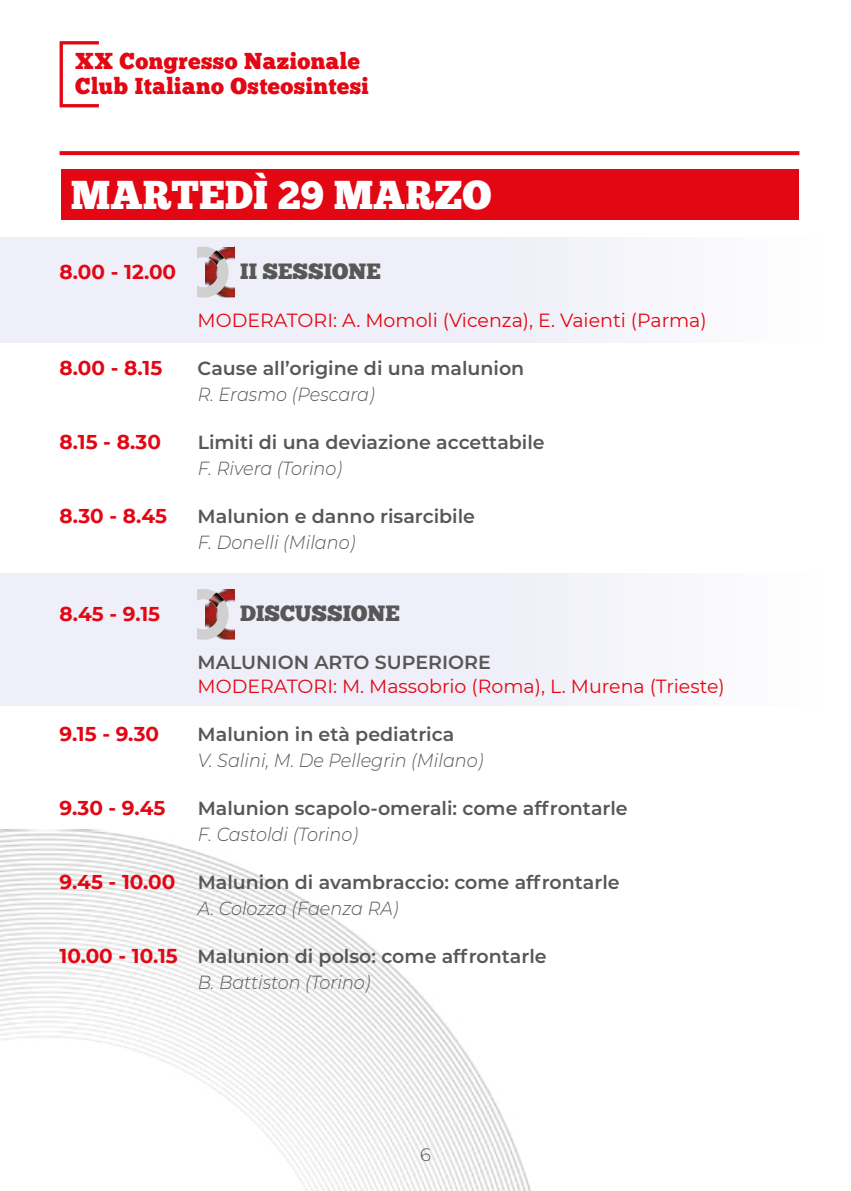
<style>
.page{position:relative;width:851px;height:1191px;background:#fff}
.page>*{position:absolute;margin:0;border:0;box-sizing:border-box;transform-origin:0 0}
.t1{font:40px "Chunk Five Ex";color:#fff}
.t2{font:22.8px/24.2px "Chunk Five Ex";letter-spacing:.02em;color:#e30613}
.t3{font:22px "Chunk Five Ex";color:#575756}
.t4{font:700 20px "Montserrat";color:#e30613}
.t5{font:600 19px/26px "Montserrat";color:#575756}
.t6{font:italic 300 19px "Montserrat";color:#575756;scale:.93 1}
.t7{font:19px "Montserrat";color:#e30613}
.t8{font:300 18px "Montserrat";color:#575756}
.s1{font-weight:700;font-size:20px;color:#e30613}
.s2{font-weight:300;font-style:italic}
</style>
<div class="page">
<img style="left:0;top:830px;width:531px;height:361px">
<div style="left:0;top:573px;width:850px;height:133px;background:#ecedf7"></div>
<div style="left:0;top:237px;width:850px;height:106px;background:#ecedf7"></div>
<img style="left:229px;top:246px;width:6px;height:52px">
<svg style="left:198px;top:247px;width:31px;height:51px"></svg>
<img style="left:209px;top:250px;width:15px;height:15px">
<img style="left:229px;top:589px;width:6px;height:51px">
<svg style="left:198px;top:589px;width:31px;height:51px"></svg>
<img style="left:209px;top:592px;width:15px;height:15px">
<svg style="left:60px;top:151px;width:739px;height:4px;background:#e30d1a"></svg>
<div style="left:60px;top:41px;width:41px;height:66px;border:3px solid #e30613"></div>
<div style="left:61px;top:170px;width:737px;height:50px;background:#e30613"></div>
<p class="t2" style="left:75px;top:49px;width:295px">XX Congresso Nazionale<br>Club Italiano Osteosintesi</p>
<h1 class="t1" style="left:71px;top:165px;width:422px">MARTEDÌ 29 MARZO</h1>
<p class="t4" style="left:60px;top:257px;width:118px">8.00 - 12.00</p>
<p class="t3" style="left:240px;top:255px;width:142px">II SESSIONE</p>
<p class="t7" style="left:198px;top:307px;width:510px">MODERATORI: A. Momoli (Vicenza), E. Vaienti (Parma)</p>
<p class="t4" style="left:60px;top:353px;width:104px">8.00 - 8.15</p>
<p class="t5" style="left:198px;top:354px;width:328px">Cause all’origine di una malunion</p>
<p class="t6" style="left:198px;top:381px;width:192px">R. Erasmo (Pescara)</p>
<p class="t4" style="left:60px;top:427px;width:103px">8.15 - 8.30</p>
<p class="t5" style="left:198px;top:428px;width:348px">Limiti di una deviazione accettabile</p>
<p class="t6" style="left:198px;top:455px;width:157px">F. Rivera (Torino)</p>
<p class="t4" style="left:60px;top:501px;width:109px">8.30 - 8.45</p>
<p class="t5" style="left:198px;top:502px;width:279px">Malunion e danno risarcibile</p>
<p class="t6" style="left:198px;top:529px;width:171px">F. Donelli (Milano)</p>
<p class="t4" style="left:60px;top:599px;width:102px">8.45 - 9.15</p>
<p class="t3" style="left:240px;top:597px;width:161px">DISCUSSIONE</p>
<p class="t5" style="left:198px;top:648px;width:294px">MALUNION ARTO SUPERIORE</p>
<p class="t7" style="left:198px;top:673px;width:528px">MODERATORI: M. Massobrio (Roma), L. Murena (Trieste)</p>
<p class="t4" style="left:60px;top:719px;width:101px">9.15 - 9.30</p>
<p class="t5" style="left:198px;top:720px;width:258px">Malunion in età pediatrica</p>
<p class="t6" style="left:198px;top:747px;width:309px">V. Salini, M. De Pellegrin (Milano)</p>
<p class="t4" style="left:60px;top:793px;width:107px">9.30 - 9.45</p>
<p class="t5" style="left:198px;top:794px;width:431px">Malunion scapolo-omerali: come affrontarle</p>
<p class="t6" style="left:198px;top:821px;width:174px">F. Castoldi (Torino)</p>
<p class="t5" style="left:198px;top:868px;width:423px;text-indent:-138px"><span class="s1">9.45 - 10.00</span> Malunion di avambraccio: come affrontarle<br><span class="s2">A. Colozza (Faenza RA)</span></p>
<p class="t5" style="left:198px;top:942px;width:350px;text-indent:-138px"><span class="s1">10.00 - 10.15</span> Malunion di polso: come affrontarle<br><span class="s2">B. Battiston (Torino)</span></p>
<p class="t8" style="left:420px;top:1142px;width:12px">6</p>
</div>
